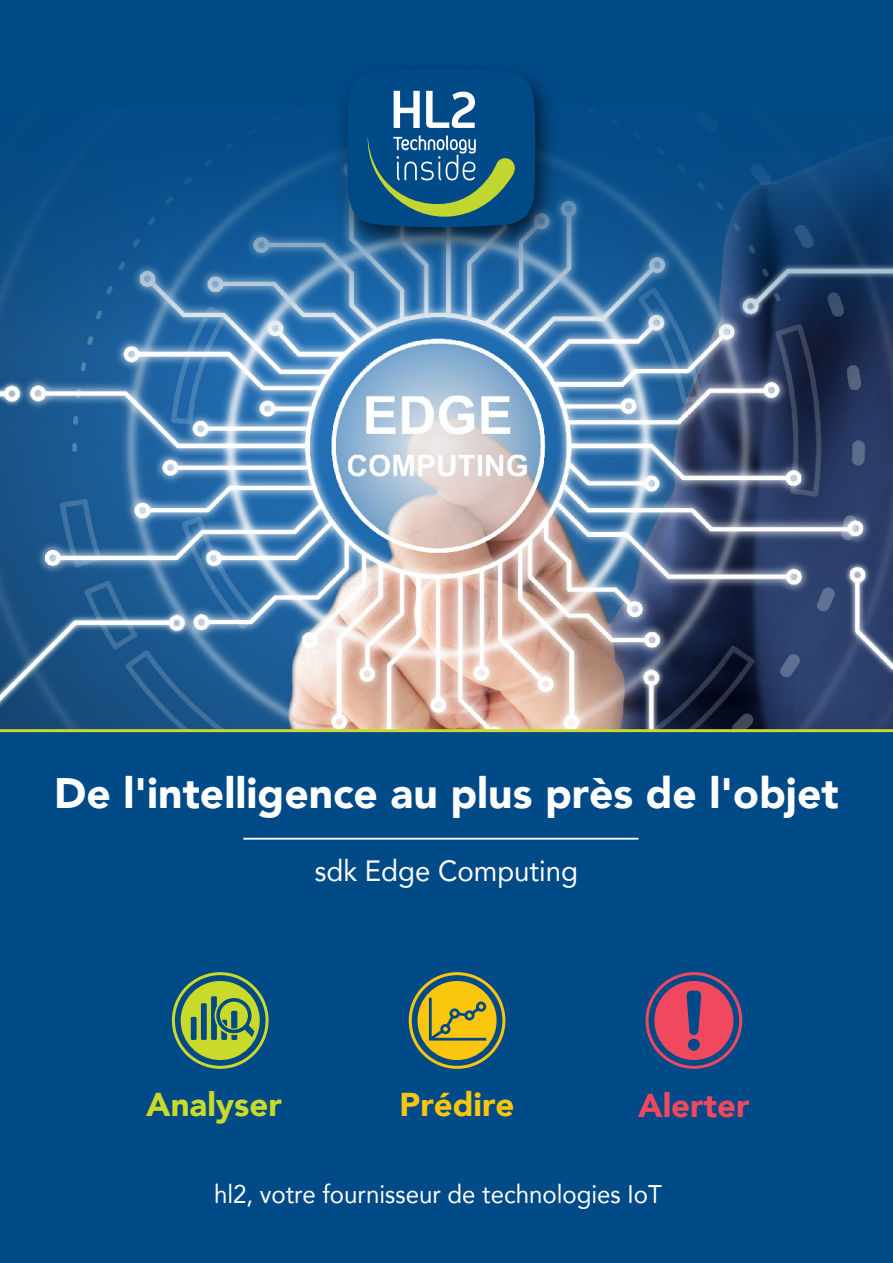
<style>
.page{position:relative;width:893px;height:1263px;background:#004a87}
.page>*{position:absolute;margin:0;border:0;box-sizing:border-box;transform-origin:0 0}
.t1{font:900 42.45px "Avenir";color:#fff}
.t2{font:900 33px "Avenir";color:#c9da2b}
.t3{font:900 33px "Avenir";color:#fbc60e}
.t4{font:900 33px "Avenir";color:#ef485f}
.t5{font:29.25px "Avenir";color:#fff;scale:.94 1}
.t6{font:25.5px "Avenir";color:#fff;scale:.94 1}
</style>
<div class="page">
<div style="left:181px;top:981px;width:79px;height:79px;background:#c9da2b;border-radius:50%"></div>
<div style="left:172px;top:972px;width:97px;height:97px;border:3px solid #c9da2b;border-radius:50%"></div>
<div style="left:191px;top:1017px;width:6px;height:23px;background:#004a87"></div>
<div style="left:201px;top:1003px;width:6px;height:37px;background:#004a87"></div>
<svg style="left:211px;top:996px;width:45px;height:48px"></svg>
<div style="left:418px;top:981px;width:79px;height:79px;background:#fbc60e;border-radius:50%"></div>
<div style="left:409px;top:972px;width:96px;height:97px;border:3px solid #fbc60e;border-radius:50%"></div>
<svg style="left:429px;top:998px;width:57px;height:42px"></svg>
<div style="left:654px;top:981px;width:79px;height:79px;background:#ef485f;border-radius:50%"></div>
<div style="left:646px;top:972px;width:96px;height:97px;border:3px solid #ef485f;border-radius:50%"></div>
<div style="left:688px;top:1039px;width:12px;height:12px;background:#004a87;border-radius:50%"></div>
<svg style="left:686px;top:991px;width:15px;height:44px"></svg>
<hr style="left:243px;top:838px;width:395px;height:2px;background:#fff">
<img style="left:0;top:110px;width:893px;height:619px">
<img style="left:325px;top:68px;width:243px;height:197px">
<svg style="left:347px;top:69px;width:188px;height:158px"></svg>
<hr style="left:0;top:729px;width:893px;height:3px;background:#c9da2b">
<h1 class="t1" style="left:54px;top:756px;width:786px">De l'intelligence au plus près de l'objet</h1>
<p class="t5" style="left:315px;top:847px;width:282px">sdk Edge Computing</p>
<p class="t2" style="left:146px;top:1076px;width:137px">Analyser</p>
<p class="t3" style="left:400px;top:1076px;width:116px">Prédire</p>
<p class="t4" style="left:638px;top:1077px;width:113px">Alerter</p>
<p class="t6" style="left:214px;top:1173px;width:478px">hl2, votre fournisseur de technologies IoT</p>
</div>
